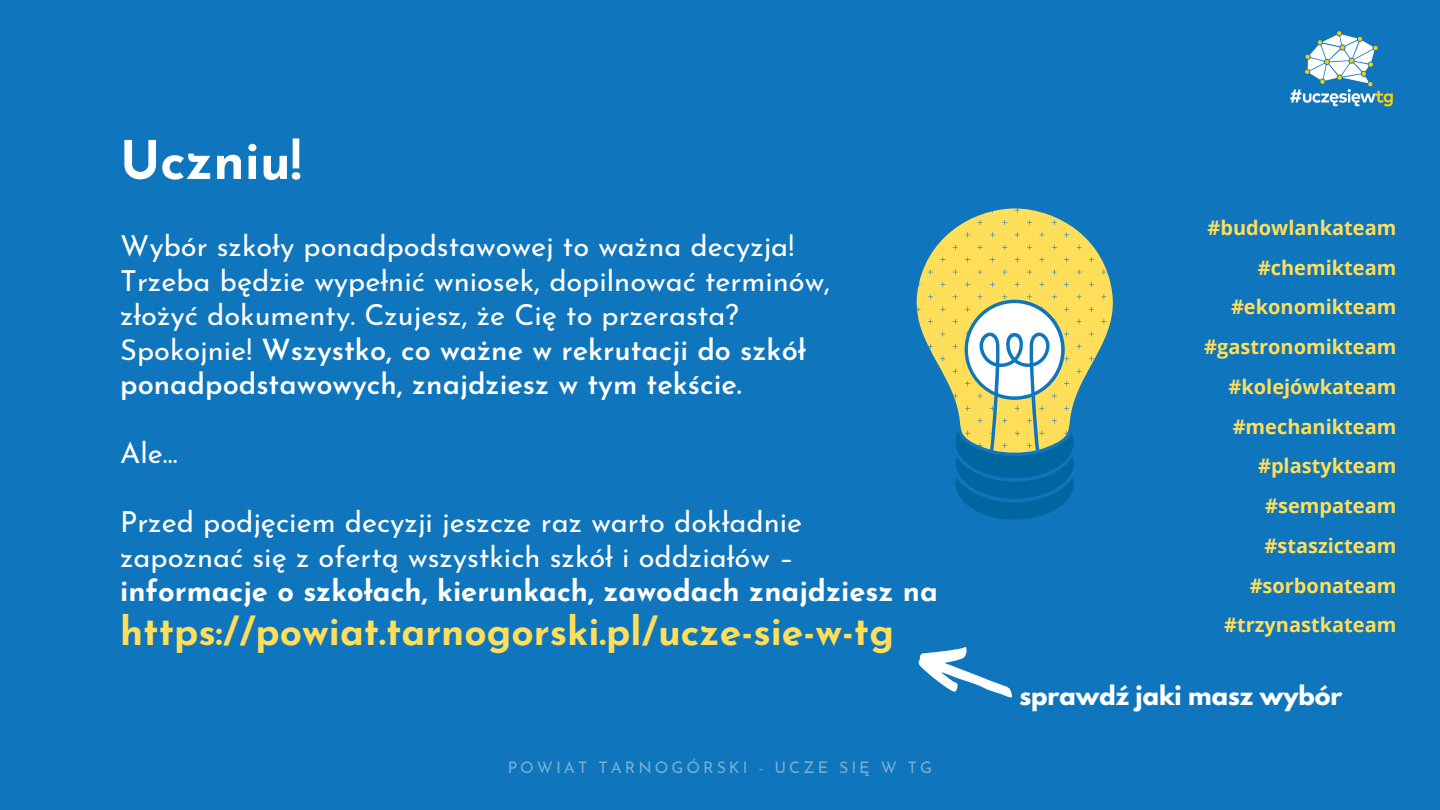
<style>
.page{position:relative;width:1440px;height:810px;background:#0f75bc}
.page>*{position:absolute;margin:0;border:0;box-sizing:border-box;transform-origin:0 0}
.t1{font:700 53px "Josefin Sans";color:#fff}
.t2{font:700 39px "Josefin Sans";color:#ffde59}
.t3{font:29px/34.5px "Josefin Sans";color:#fff}
.t4{font:700 29px "Josefin Sans";color:#fff}
.t5{font:700 23.9px "League Spartan";color:#fff}
.t6{font:700 20px/39.8px "Open Sans";color:#ffde59;text-align:right}
.t7{font:16px "Josefin Sans";letter-spacing:.185em;color:#79aed2}
.s1{font-weight:600}
</style>
<div class="page">
<svg style="left:916px;top:208px;width:197px;height:312px"></svg>
<img style="left:1290px;top:31px;width:103px;height:76px">
<svg style="left:918px;top:647px;width:94px;height:51px"></svg>
<h1 class="t1" style="left:120px;top:139px;width:183px">Uczniu!</h1>
<p class="t3" style="left:120px;top:232px;width:711px">Wybór szkoły ponadpodstawowej to ważna decyzja!<br>Trzeba będzie wypełnić wniosek, dopilnować terminów, złożyć dokumenty. Czujesz, że Cię to przerasta?<br>Spokojnie! <span class="s1">Wszystko, co ważne w rekrutacji do szkół ponadpodstawowych, znajdziesz w tym tekście.</span></p>
<p class="t3" style="left:120px;top:439px;width:59px">Ale...</p>
<p class="t3" style="left:120px;top:508px;width:684px">Przed podjęciem decyzji jeszcze raz warto dokładnie zapoznać się z ofertą wszystkich szkół i oddziałów –</p>
<p class="t4" style="left:120px;top:579px;width:819px">informacje o szkołach, kierunkach, zawodach znajdziesz na</p>
<h2 class="t2" style="left:120px;top:615px;width:775px">https://powiat.tarnogorski.pl/ucze-sie-w-tg</h2>
<p class="t7" style="left:508px;top:761px;width:426px">POWIAT TARNOGÓRSKI - UCZE SIĘ W TG</p>
<p class="t6" style="left:1204px;top:207px;width:194px">#budowlankateam #chemikteam #ekonomikteam #gastronomikteam #kolejówkateam #mechanikteam #plastykteam #sempateam #staszicteam #sorbonateam #trzynastkateam</p>
<p class="t5" style="left:1020px;top:684px;width:325px">sprawdź jaki masz wybór</p>
</div>
